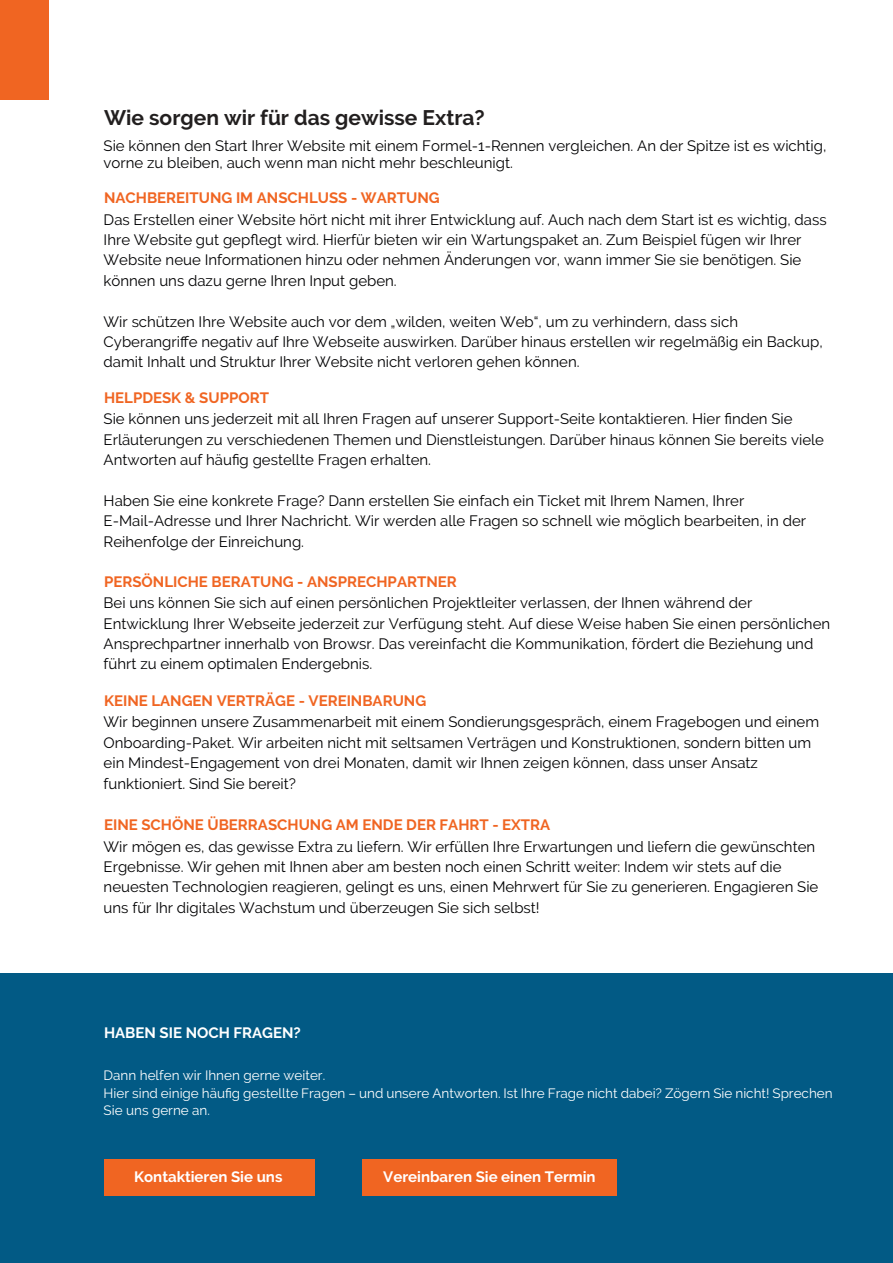
<style>
.page{position:relative;width:893px;height:1263px;background:#fff}
.page>*{position:absolute;margin:0;border:0;box-sizing:border-box;transform-origin:0 0}
.t1{font:700 21px "Raleway";color:#221f1f}
.t2{font:15px/20.4px "Raleway";color:#010102}
.t3{font:700 15px "Raleway";color:#f06522}
.t4{font:700 15px "Raleway";color:#fff}
.t5{font:13.5px/17.4px "Raleway";color:#fff}
</style>
<div class="page">
<div style="left:0;top:0;width:49px;height:99px;background:#f06522"></div>
<div style="left:0;top:974px;width:893px;height:289px;background:#025a85"></div>
<div style="left:104px;top:1159px;width:211px;height:37px;background:#f06522"></div>
<div style="left:362px;top:1159px;width:255px;height:37px;background:#f06522"></div>
<h1 class="t1" style="left:104px;top:105px;width:382px">Wie sorgen wir für das gewisse Extra?</h1>
<p class="t2" style="left:104px;top:137px;width:724px;line-height:17.4px">Sie kˆnnen den Start Ihrer Website mit einem Formel-1-Rennen vergleichen. An der Spitze ist es wichtig, vorne zu bleiben, auch wenn man nicht mehr beschleunigt.</p>
<p class="t3" style="left:104px;top:190px;width:337px">NACHBEREITUNG IM ANSCHLUSS - WARTUNG</p>
<p class="t2" style="left:104px;top:209px;width:725px">Das Erstellen einer Website hˆrt nicht mit ihrer Entwicklung auf. Auch nach dem Start ist es wichtig, dass Ihre Website gut gepflegt wird. Hierfür bieten wir ein Wartungspaket an. Zum Beispiel fügen wir Ihrer Website neue Informationen hinzu oder nehmen ƒnderungen vor, wann immer Sie sie benˆtigen. Sie kˆnnen uns dazu gerne Ihren Input geben.</p>
<p class="t2" style="left:104px;top:311px;width:721px">Wir sch¸tzen Ihre Website auch vor dem Ñwilden, weiten Webì, um zu verhindern, dass sich<br>Cyberangriffe negativ auf Ihre Webseite auswirken. Darüber hinaus erstellen wir regelmäßig ein Backup, damit Inhalt und Struktur Ihrer Website nicht verloren gehen kˆnnen.</p>
<p class="t3" style="left:104px;top:389px;width:166px">HELPDESK &amp; SUPPORT</p>
<p class="t2" style="left:104px;top:409px;width:722px">Sie können uns jederzeit mit all Ihren Fragen auf unserer Support-Seite kontaktieren. Hier finden Sie<br>Erl‰uterungen zu verschiedenen Themen und Dienstleistungen. Dar¸ber hinaus kˆnnen Sie bereits viele<br>Antworten auf häufig gestellte Fragen erhalten.</p>
<p class="t2" style="left:104px;top:491px;width:704px">Haben Sie eine konkrete Frage? Dann erstellen Sie einfach ein Ticket mit Ihrem Namen, Ihrer<br>E-Mail-Adresse und Ihrer Nachricht. Wir werden alle Fragen so schnell wie mˆglich bearbeiten, in der<br>Reihenfolge der Einreichung.</p>
<p class="t3" style="left:104px;top:573px;width:354px">PERSÖNLICHE BERATUNG - ANSPRECHPARTNER</p>
<p class="t2" style="left:104px;top:593px;width:728px">Bei uns kˆnnen Sie sich auf einen persˆnlichen Projektleiter verlassen, der Ihnen w‰hrend der Entwicklung Ihrer Webseite jederzeit zur Verf¸gung steht. Auf diese Weise haben Sie einen persˆnlichen Ansprechpartner innerhalb von Browsr. Das vereinfacht die Kommunikation, fˆrdert die Beziehung und f¸hrt zu einem optimalen Endergebnis.</p>
<p class="t3" style="left:104px;top:692px;width:324px">KEINE LANGEN VERTRÄGE - VEREINBARUNG</p>
<p class="t2" style="left:104px;top:712px;width:717px">Wir beginnen unsere Zusammenarbeit mit einem Sondierungsgespr‰ch, einem Fragebogen und einem Onboarding-Paket. Wir arbeiten nicht mit seltsamen Vertr‰gen und Konstruktionen, sondern bitten um ein Mindest-Engagement von drei Monaten, damit wir Ihnen zeigen kˆnnen, dass unser Ansatz funktioniert. Sind Sie bereit?</p>
<p class="t3" style="left:104px;top:817px;width:448px">EINE SCHÖNE ÜBERRASCHUNG AM ENDE DER FAHRT - EXTRA</p>
<p class="t2" style="left:104px;top:836px;width:716px">Wir mˆgen es, das gewisse Extra zu liefern. Wir erf¸llen Ihre Erwartungen und liefern die gew¸nschten Ergebnisse. Wir gehen mit Ihnen aber am besten noch einen Schritt weiter: Indem wir stets auf die neuesten Technologien reagieren, gelingt es uns, einen Mehrwert f¸r Sie zu generieren. Engagieren Sie uns f¸r Ihr digitales Wachstum und ¸berzeugen Sie sich selbst!</p>
<p class="t4" style="left:104px;top:1024px;width:198px">HABEN SIE NOCH FRAGEN?</p>
<p class="t5" style="left:104px;top:1067px;width:731px">Dann helfen wir Ihnen gerne weiter.<br>Hier sind einige häufig gestellte Fragen – und unsere Antworten. Ist Ihre Frage nicht dabei? Zögern Sie nicht! Sprechen<br>Sie uns gerne an.</p>
<p class="t4" style="left:134px;top:1168px;width:150px">Kontaktieren Sie uns</p>
<p class="t4" style="left:383px;top:1168px;width:214px">Vereinbaren Sie einen Termin</p>
</div>
